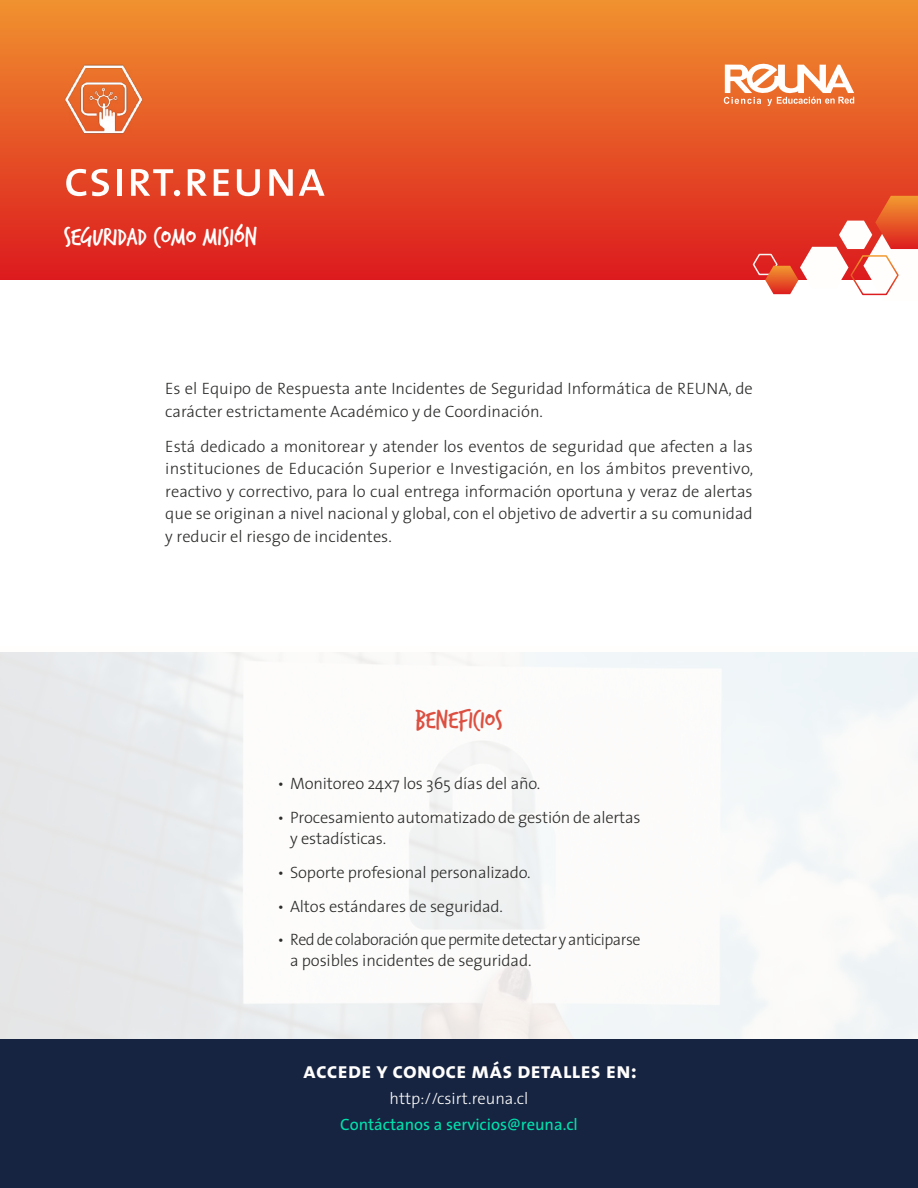
<style>
.page{position:relative;width:918px;height:1188px;background:#fff}
.page>*{position:absolute;margin:0;border:0;box-sizing:border-box;transform-origin:0 0}
.t1{font:51px "The Sans Regular Caps";color:#fffefd}
.t2{font:27px "Trash Hand";color:#fffefd}
.t3{font:27px "Trash Hand";color:#dc5041}
.t4{font:22.5px "The Sans Bold Caps";color:#fffefd}
.t5{font:300 16.5px/22.5px "The Sans";letter-spacing:-.01em;color:#2c2c2b}
.t6{font:300 16.5px/21px "The Sans";letter-spacing:-.03em;color:#2c2c2b}
.t7{font:16.5px "The Sans";color:#00e2ad}
.t8{font:300 16.5px "The Sans";color:#fffefd}
</style>
<div class="page">
<div style="left:0;top:0;width:918px;height:280px;background:linear-gradient(to bottom,#f0922f,#dc1b1e)"></div>
<div style="left:0;top:646px;width:918px;height:396px;background:linear-gradient(to right,#ececed,#fcfdfd)"></div>
<div style="left:0;top:1039px;width:918px;height:149px;background:#162441"></div>
<svg style="left:724px;top:60px;width:130px;height:46px"></svg>
<svg style="left:752px;top:196px;width:166px;height:100px"></svg>
<img style="left:64px;top:64px;width:80px;height:72px">
<h1 class="t1" style="left:64px;top:150px;width:263px">csirt.reuna</h1>
<h2 class="t2" style="left:64px;top:224px;width:195px">SEGURIDAD COMO MISIÓN</h2>
<p class="t5" style="left:165px;top:377px;width:589px">Es el Equipo de Respuesta ante Incidentes de Seguridad Informática de REUNA, de carácter estrictamente Académico y de Coordinación.</p>
<p class="t5" style="left:165px;top:434px;width:589px;text-align:justify">Está dedicado a monitorear y atender los eventos de seguridad que afecten a las instituciones de Educación Superior e Investigación, en los ámbitos preventivo, reactivo y correctivo, para lo cual entrega información oportuna y veraz de alertas que se originan a nivel nacional y global, con el objetivo de advertir a su comunidad y reducir el riesgo de incidentes.</p>
<h2 class="t3" style="left:415px;top:707px;width:89px">BENEFICIOS</h2>
<p class="t5" style="left:277px;top:772px;width:264px">• Monitoreo 24x7 los 365 días del año.</p>
<p class="t5" style="left:290px;top:806px;width:352px;line-height:21px;text-indent:-13px">• Procesamiento automatizado de gestión de alertas y estadísticas.</p>
<p class="t5" style="left:277px;top:860px;width:255px">• Soporte profesional personalizado.</p>
<p class="t5" style="left:277px;top:894px;width:227px">• Altos estándares de seguridad.</p>
<p class="t6" style="left:290px;top:929px;width:352px;text-indent:-13px">• Red de colaboración que permite detectar y anticiparse a posibles incidentes de seguridad.</p>
<h3 class="t4" style="left:303px;top:1051px;width:335px">accede y conoce más detalles en:</h3>
<p class="t8" style="left:390px;top:1085px;width:140px">http://csirt.reuna.cl</p>
<p class="t7" style="left:340px;top:1110px;width:239px">Contáctanos a servicios@reuna.cl</p>
</div>
